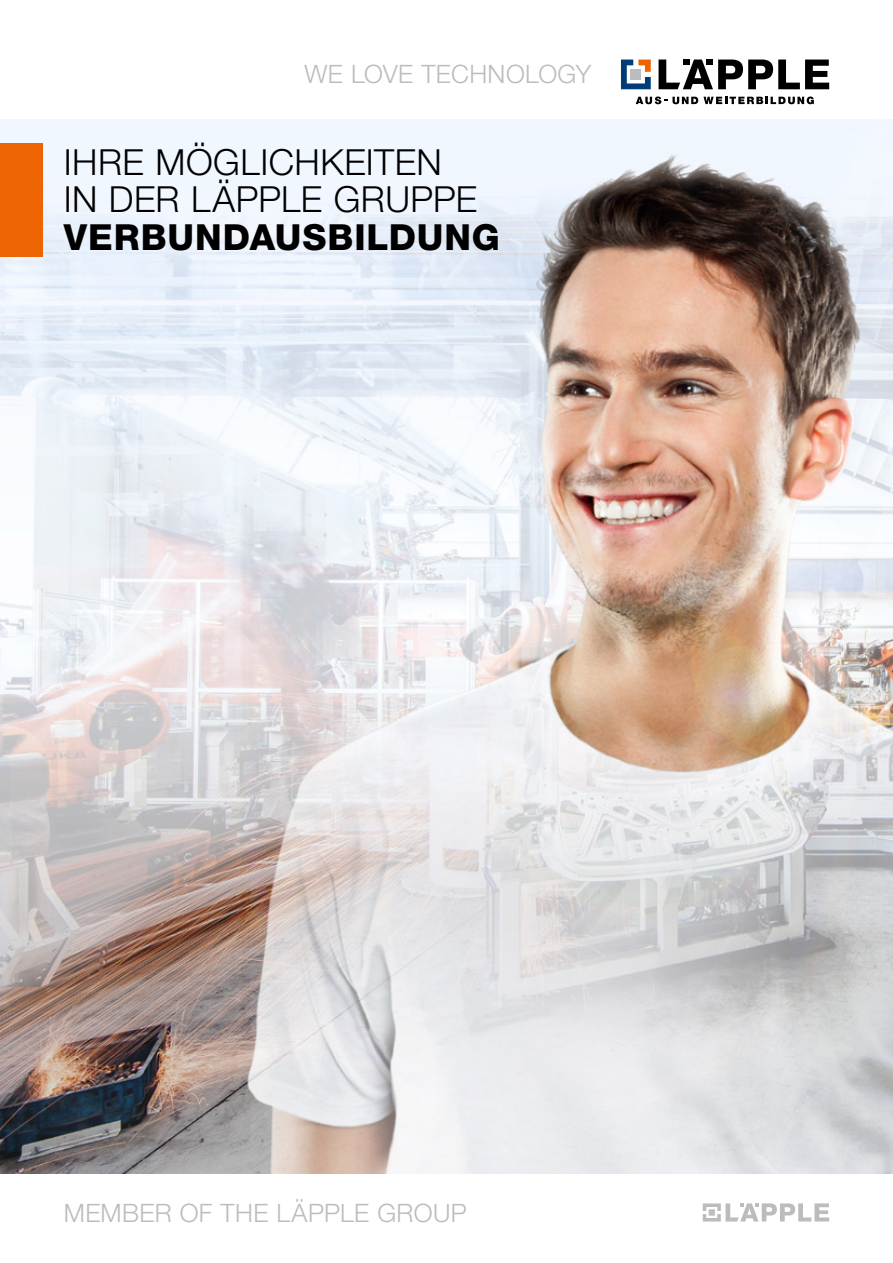
<style>
.page{position:relative;width:893px;height:1263px;background:#fff}
.page>*{position:absolute;margin:0;border:0;box-sizing:border-box;transform-origin:0 0}
.t1{font:300 36px/38px "Helvetica Neue LT Pro";letter-spacing:.015em;color:#000}
.t2{font:800 36px "Helvetica Neue LT Pro";letter-spacing:.025em;color:#000}
.t3{font:300 25.35px "Helvetica Neue LT Pro";letter-spacing:.015em;color:#bbbcbd}
</style>
<div class="page">
<img style="left:0;top:119px;width:893px;height:1055px">
<div style="left:0;top:143px;width:43px;height:113px;background:#ec6502"></div>
<svg style="left:659px;top:60px;width:170px;height:29px"></svg>
<svg style="left:621px;top:60px;width:30px;height:29px"></svg>
<div style="left:631px;top:69px;width:10px;height:11px;background:#bbbcbd"></div>
<svg style="left:636px;top:97px;width:178px;height:7px"></svg>
<svg style="left:703px;top:1203px;width:126px;height:18px"></svg>
<p class="t3" style="left:304px;top:59px;width:288px">WE LOVE TECHNOLOGY</p>
<h1 class="t1" style="left:64px;top:142px;width:415px">IHRE MÖGLICHKEITEN<br>IN DER LÄPPLE GRUPPE</h1>
<h1 class="t2" style="left:64px;top:216px;width:438px">VERBUNDAUSBILDUNG</h1>
<p class="t3" style="left:64px;top:1197px;width:405px">MEMBER OF THE LÄPPLE GROUP</p>
</div>
